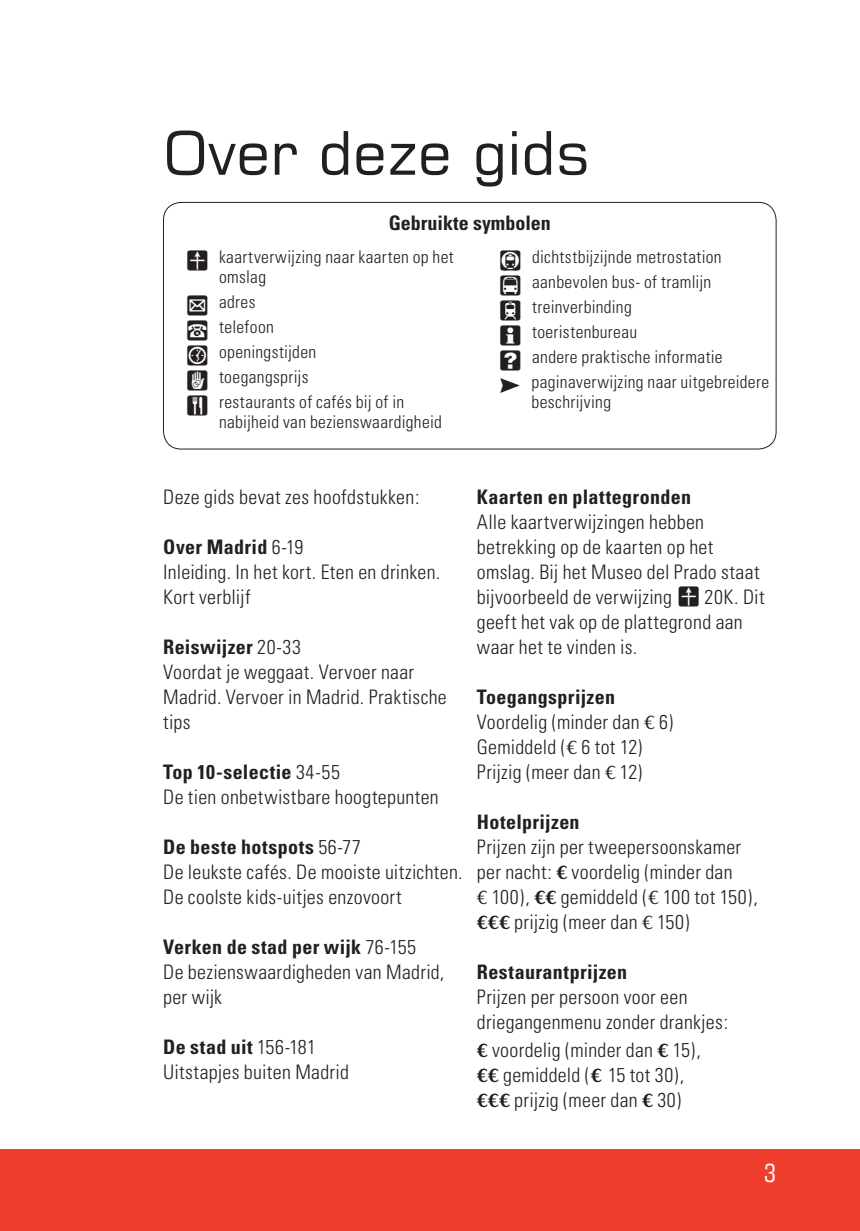
<style>
.page{position:relative;width:860px;height:1231px;background:#fff}
.page>*{position:absolute;margin:0;border:0;box-sizing:border-box;transform-origin:0 0}
.t1{font:60px "Square 721 BT";color:#231f20}
.t2{font:condensed 25px "Square 721 BT";color:#fff}
.t3{font:300 condensed 20px/25px "Univers";letter-spacing:.015em;color:#231f20}
.t4{font:700 condensed 20px "Univers";letter-spacing:.015em;color:#231f20}
.t5{font:300 condensed 17.5px/25px "Univers";letter-spacing:.02em;color:#231f20}
.s1{font-family:"City Pack Plus Shift";font-weight:400;font-stretch:normal;font-size:20px}
.s2{font-weight:700}
.s3{font-family:"City Pack Plus Shift";font-weight:400;font-stretch:normal}
.s4{font-family:"AA Euro Sans Serif";font-weight:400;font-stretch:normal}
.s5{font-family:"AA Euro Sans Serif";font-weight:700;font-stretch:normal}
</style>
<div class="page">
<div style="left:163px;top:202px;width:613px;height:247px;border:1px solid #231f20;border-radius:18px"></div>
<div style="left:25px;top:1149px;width:835px;height:82px;background:#ef3e2e"></div>
<div style="left:0;top:1149px;width:25px;height:82px;background:#ef3e2e"></div>
<h1 class="t1" style="left:163px;top:115px;width:429px">Over deze gids</h1>
<p class="t4" style="left:389px;top:210px;width:164px">Gebruikte symbolen</p>
<p class="t5" style="left:219px;top:246px;width:236px;line-height:20px;text-indent:-34px"><span class="s1">A</span> kaartverwijzing naar kaarten op het omslag</p>
<p class="t5" style="left:185px;top:289px;width:220px"><span class="s1">B</span> adres<br><span class="s1">C</span> telefoon<br><span class="s1">D</span> openingstijden<br><span class="s1">J</span> toegangsprijs<br><span class="s1">E</span> restaurants of cafés bij of in</p>
<p class="t5" style="left:219px;top:409px;width:224px">nabijheid van bezienswaardigheid</p>
<p class="t5" style="left:498px;top:244px;width:272px"><span class="s1">F</span> dichtstbijzijnde metrostation<br><span class="s1">G</span> aanbevolen bus- of tramlijn<br><span class="s1">H</span> treinverbinding<br><span class="s1">L</span> toeristenbureau<br><span class="s1">N</span> andere praktische informatie<br><span class="s1">P</span> paginaverwijzing naar uitgebreidere</p>
<p class="t5" style="left:531px;top:389px;width:81px">beschrijving</p>
<p class="t3" style="left:163px;top:485px;width:258px">Deze gids bevat zes hoofdstukken:</p>
<p class="t3" style="left:163px;top:535px;width:279px"><span class="s2">Over Madrid</span> 6-19<br>Inleiding. In het kort. Eten en drinken.<br>Kort verblijf</p>
<p class="t3" style="left:163px;top:635px;width:285px"><span class="s2">Reiswijzer</span> 20-33<br>Voordat je weggaat. Vervoer naar<br>Madrid. Vervoer in Madrid. Praktische tips</p>
<p class="t3" style="left:163px;top:760px;width:277px"><span class="s2">Top 10-selectie</span> 34-55<br>De tien onbetwistbare hoogtepunten</p>
<p class="t3" style="left:163px;top:835px;width:301px"><span class="s2">De beste hotspots</span> 56-77<br>De leukste cafés. De mooiste uitzichten.<br>De coolste kids-uitjes enzovoort</p>
<p class="t3" style="left:163px;top:935px;width:283px"><span class="s2">Verken de stad per wijk</span> 76-155<br>De bezienswaardigheden van Madrid, per wijk</p>
<p class="t3" style="left:163px;top:1035px;width:187px"><span class="s2">De stad uit</span> 156-181<br>Uitstapjes buiten Madrid</p>
<p class="t4" style="left:477px;top:485px;width:216px">Kaarten en plattegronden</p>
<p class="t3" style="left:477px;top:510px;width:289px">Alle kaartverwijzingen hebben betrekking op de kaarten op het omslag. Bij het Museo del Prado staat bijvoorbeeld de verwijzing <span class="s3">A</span>20K. Dit geeft het vak op de plattegrond aan waar het te vinden is.</p>
<p class="t3" style="left:477px;top:685px;width:198px"><span class="s2">Toegangsprijzen<br></span>Voordelig (minder dan <span class="s4">C</span> 6)<br>Gemiddeld (<span class="s4">C</span> 6 tot 12)<br>Prijzig (meer dan <span class="s4">C</span> 12)</p>
<p class="t4" style="left:477px;top:810px;width:104px">Hotelprijzen</p>
<p class="t3" style="left:477px;top:835px;width:282px">Prijzen zijn per tweepersoonskamer per nacht: <span class="s5">C</span> voordelig (minder dan<br><span class="s4">C</span> 100), <span class="s5">CC</span> gemiddeld (<span class="s4">C</span> 100 tot 150), <span class="s5">CCC</span> prijzig (meer dan <span class="s4">C</span> 150)</p>
<p class="t4" style="left:477px;top:960px;width:152px">Restaurantprijzen</p>
<p class="t3" style="left:477px;top:985px;width:253px">Prijzen per persoon voor een driegangenmenu zonder drankjes:</p>
<p class="t3" style="left:477px;top:1037px;width:225px"><span class="s5">C</span> voordelig (minder dan <span class="s5">C</span> 15),<br><span class="s5">CC</span> gemiddeld (<span class="s5">C</span> 15 tot 30),<br><span class="s5">CCC</span> prijzig (meer dan <span class="s5">C</span> 30)</p>
<p class="t2" style="left:764px;top:1158px;width:14px">3</p>
</div>
